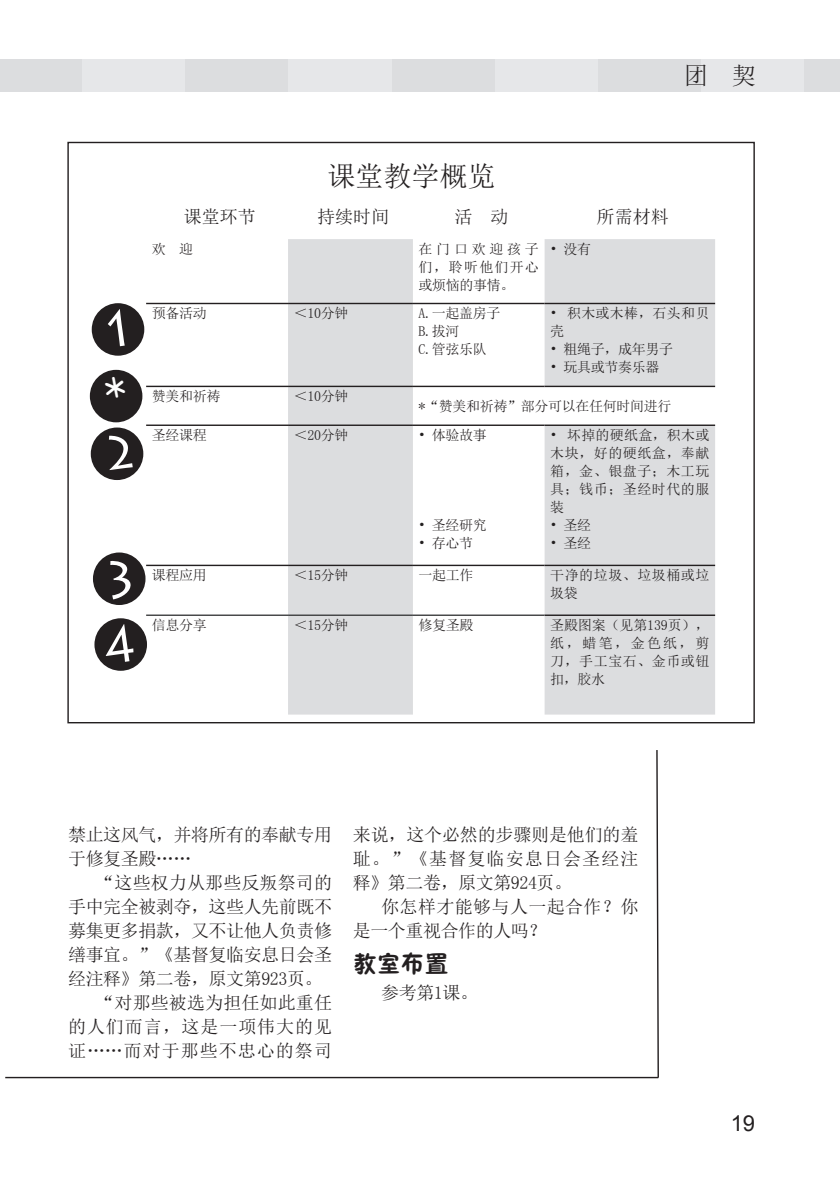
<style>
.page{position:relative;width:840px;height:1191px;background:#fff}
.page>*{position:absolute;margin:0;border:0;box-sizing:border-box;transform-origin:0 0}
.白框大標居中{font:28px "Sim Sun";color:#231f20}
.总结{font:24px "FZSEJW GB1 0";color:#231f20}
.t1{font:24px "Sim Sun";color:#231f20}
.t2{font:22px "Arial";color:#231f20}
.內文空前字{font:18px/24px "Sim Sun";letter-spacing:-.025em;color:#231f20;text-align:justify}
.內文空前字-2{font:18px/24px "Sim Sun";letter-spacing:.02em;color:#231f20}
.表格大標{font:18px "Sim Sun";color:#231f20}
.表格內文{font:14px/18px "Sim Sun";letter-spacing:-.025em;color:#231f20;text-align:justify}
.表格內文-2{font:14px/18px "Sim Sun";letter-spacing:.035em;color:#231f20}
.表格內文-3{font:14px/18px "Sim Sun";letter-spacing:.015em;color:#231f20}
</style>
<div class="page">
<div style="left:0;top:60px;width:83px;height:32px;background:#dcdddf"></div>
<div style="left:83px;top:60px;width:103px;height:32px;background:#e6e7e9"></div>
<div style="left:186px;top:60px;width:103px;height:32px;background:#dcdddf"></div>
<div style="left:289px;top:60px;width:103px;height:32px;background:#e6e7e9"></div>
<div style="left:392px;top:60px;width:103px;height:32px;background:#dcdddf"></div>
<div style="left:495px;top:60px;width:103px;height:32px;background:#e6e7e9"></div>
<div style="left:598px;top:60px;width:103px;height:32px;background:#dcdddf"></div>
<div style="left:701px;top:60px;width:103px;height:32px;background:#e6e7e9"></div>
<div style="left:804px;top:60px;width:35px;height:32px;background:#dcdddf"></div>
<div style="left:92px;top:303px;width:52px;height:53px;background:#231f20;border-radius:50%"></div>
<div style="left:90px;top:370px;width:52px;height:52px;background:#231f20;border-radius:50%"></div>
<div style="left:91px;top:427px;width:52px;height:53px;background:#231f20;border-radius:50%"></div>
<div style="left:93px;top:552px;width:52px;height:53px;background:#231f20;border-radius:50%"></div>
<div style="left:94px;top:618px;width:53px;height:53px;background:#231f20;border-radius:50%"></div>
<hr style="left:5px;top:1076px;width:653px;height:2px;background:#231f20">
<svg style="left:655px;top:750px;width:4px;height:329px"></svg>
<svg style="left:288px;top:239px;width:426px;height:64px"></svg>
<svg style="left:288px;top:304px;width:426px;height:410px;fill:#dcdddf"></svg>
<hr style="left:146px;top:303px;width:142px;height:1px;background:#231f20">
<hr style="left:288px;top:303px;width:124px;height:1px;background:#231f20">
<hr style="left:412px;top:303px;width:132px;height:1px;background:#231f20">
<hr style="left:544px;top:303px;width:170px;height:1px;background:#231f20">
<hr style="left:146px;top:386px;width:142px;height:1px;background:#231f20">
<hr style="left:288px;top:386px;width:124px;height:1px;background:#231f20">
<hr style="left:412px;top:386px;width:132px;height:1px;background:#231f20">
<hr style="left:544px;top:386px;width:170px;height:1px;background:#231f20">
<hr style="left:146px;top:424px;width:142px;height:2px;background:#231f20">
<hr style="left:288px;top:424px;width:124px;height:2px;background:#231f20">
<hr style="left:412px;top:424px;width:132px;height:2px;background:#231f20">
<hr style="left:544px;top:424px;width:170px;height:2px;background:#231f20">
<hr style="left:146px;top:564px;width:142px;height:2px;background:#231f20">
<hr style="left:288px;top:564px;width:124px;height:2px;background:#231f20">
<hr style="left:412px;top:564px;width:132px;height:2px;background:#231f20">
<hr style="left:544px;top:564px;width:170px;height:2px;background:#231f20">
<hr style="left:544px;top:614px;width:170px;height:2px;background:#231f20">
<hr style="left:146px;top:614px;width:142px;height:2px;background:#404142">
<hr style="left:288px;top:614px;width:124px;height:2px;background:#404142">
<hr style="left:412px;top:614px;width:132px;height:2px;background:#404142">
<p class="白框大標居中" style="left:327px;top:162px;width:169px">课堂教学概览</p>
<h2 class="t1" style="left:683px;top:64px;width:73px">团 契</h2>
<p class="表格大標" style="left:184px;top:208px;width:73px">课堂环节</p>
<p class="表格大標" style="left:317px;top:208px;width:73px">持续时间</p>
<p class="表格大標" style="left:454px;top:208px;width:55px">活　动</p>
<p class="表格大標" style="left:596px;top:208px;width:73px">所需材料</p>
<p class="表格內文" style="left:152px;top:240px;width:43px">欢　迎</p>
<p class="表格內文" style="left:418px;top:240px;width:122px">在门口欢迎孩子们，聆听他们开心或烦恼的事情。</p>
<p class="表格內文" style="left:550px;top:240px;width:42px">• 没有</p>
<p class="表格內文" style="left:152px;top:304px;width:56px">预备活动</p>
<p class="表格內文" style="left:293px;top:304px;width:56px">＜10分钟</p>
<p class="表格內文" style="left:418px;top:304px;width:83px">A.一起盖房子</p>
<p class="表格內文" style="left:418px;top:322px;width:42px">B.拔河</p>
<p class="表格內文" style="left:418px;top:340px;width:70px">C.管弦乐队</p>
<p class="表格內文-3" style="left:550px;top:304px;width:160px">• 积木或木棒，石头和贝壳</p>
<p class="表格內文" style="left:550px;top:340px;width:124px">• 粗绳子，成年男子</p>
<p class="表格內文" style="left:550px;top:358px;width:111px">• 玩具或节奏乐器</p>
<p class="表格內文" style="left:152px;top:387px;width:70px">赞美和祈祷</p>
<p class="表格內文" style="left:293px;top:387px;width:56px">＜10分钟</p>
<p class="表格內文" style="left:418px;top:397px;width:254px">*“赞美和祈祷”部分可以在任何时间进行</p>
<p class="表格內文" style="left:152px;top:426px;width:56px">圣经课程</p>
<p class="表格內文" style="left:293px;top:426px;width:56px">＜20分钟</p>
<p class="表格內文" style="left:418px;top:426px;width:70px">• 体验故事</p>
<p class="表格內文" style="left:418px;top:516px;width:70px">• 圣经研究</p>
<p class="表格內文" style="left:418px;top:534px;width:56px">• 存心节</p>
<p class="表格內文" style="left:550px;top:426px;width:161px">• 坏掉的硬纸盒，积木或木块，好的硬纸盒，奉献箱，金、银盘子；木工玩具；钱币；圣经时代的服装</p>
<p class="表格內文" style="left:550px;top:516px;width:42px">• 圣经</p>
<p class="表格內文" style="left:550px;top:534px;width:42px">• 圣经</p>
<p class="表格內文" style="left:152px;top:566px;width:56px">课程应用</p>
<p class="表格內文" style="left:293px;top:566px;width:56px">＜15分钟</p>
<p class="表格內文" style="left:418px;top:566px;width:56px">一起工作</p>
<p class="表格內文-2" style="left:550px;top:566px;width:161px">干净的垃圾、垃圾桶或垃圾袋</p>
<p class="表格內文" style="left:152px;top:616px;width:56px">信息分享</p>
<p class="表格內文" style="left:293px;top:616px;width:56px">＜15分钟</p>
<p class="表格內文" style="left:418px;top:616px;width:56px">修复圣殿</p>
<p class="表格內文" style="left:550px;top:616px;width:161px">圣殿图案（见第139页），纸，蜡笔，金色纸，剪刀，手工宝石、金币或钮扣，胶水</p>
<p class="內文空前字" style="left:68px;top:822px;width:265px">禁止这风气，并将所有的奉献专用于修复圣殿……</p>
<p class="內文空前字" style="left:68px;top:870px;width:265px;text-indent:28px">“这些权力从那些反叛祭司的手中完全被剥夺，这些人先前既不募集更多捐款，又不让他人负责修缮事宜。”《基督复临安息日会圣经注释》第二卷，原文第923页。</p>
<p class="內文空前字" style="left:68px;top:990px;width:265px;text-indent:28px">“对那些被选为担任如此重任的人们而言，这是一项伟大的见证……而对于那些不忠心的祭司</p>
<p class="內文空前字" style="left:352px;top:822px;width:287px">来说，这个必然的步骤则是他们的羞耻。”《基督复临安息日会圣经注释》第二卷，原文第924页。</p>
<p class="內文空前字-2" style="left:352px;top:894px;width:287px;text-indent:28px">你怎样才能够与人一起合作？你是一个重视合作的人吗？</p>
<p class="总结" style="left:352px;top:950px;width:97px">教室布置</p>
<p class="內文空前字" style="left:381px;top:980px;width:98px">参考第1课。</p>
<p class="t2" style="left:730px;top:1109px;width:26px">19</p>
</div>
